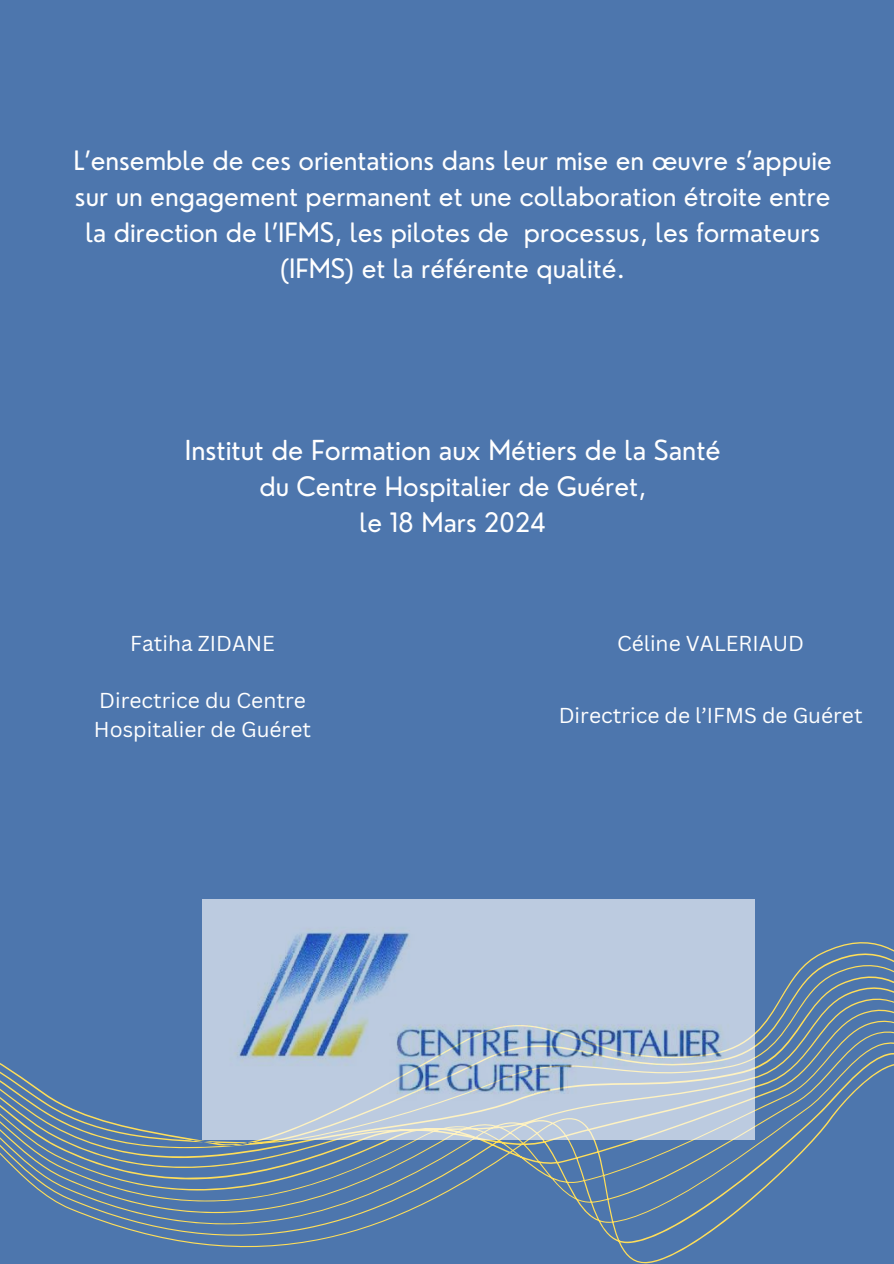
<style>
.page{position:relative;width:894px;height:1264px;background:#fff}
.page>*{position:absolute;margin:0;border:0;box-sizing:border-box;transform-origin:0 0}
.t1{font:26.85px "Nourd";color:#fff}
.t2{font:26.1px/36px "Nourd";color:#fff;text-align:center}
.t3{font:21px/29.2px "Canva Sans";color:#fff}
</style>
<div class="page">
<div style="left:0;top:0;width:893px;height:1263px;background:#4d76ad"></div>
<svg style="left:0;top:927px;width:893px;height:336px"></svg>
<img style="left:202px;top:899px;width:552px;height:240px">
<p class="t2" style="left:74px;top:142px;width:759px">L’ensemble de ces orientations dans leur mise en œuvre s’appuie sur un engagement permanent et une collaboration étroite entre la direction de l’IFMS, les pilotes de processus, les formateurs (IFMS) et la référente qualité.</p>
<p class="t1" style="left:185px;top:433px;width:537px">Institut de Formation aux Métiers de la Santé</p>
<p class="t2" style="left:259px;top:468px;width:388px">du Centre Hospitalier de Guéret, le 18 Mars 2024</p>
<p class="t3" style="left:130px;top:628px;width:146px">Fatiha ZIDANE</p>
<p class="t3" style="left:617px;top:628px;width:188px">Céline VALERIAUD</p>
<p class="t3" style="left:94px;top:685px;width:218px">Directrice du Centre<br>Hospitalier de Guéret</p>
<p class="t3" style="left:558px;top:700px;width:305px">Directrice de l’IFMS de Guéret</p>
</div>
